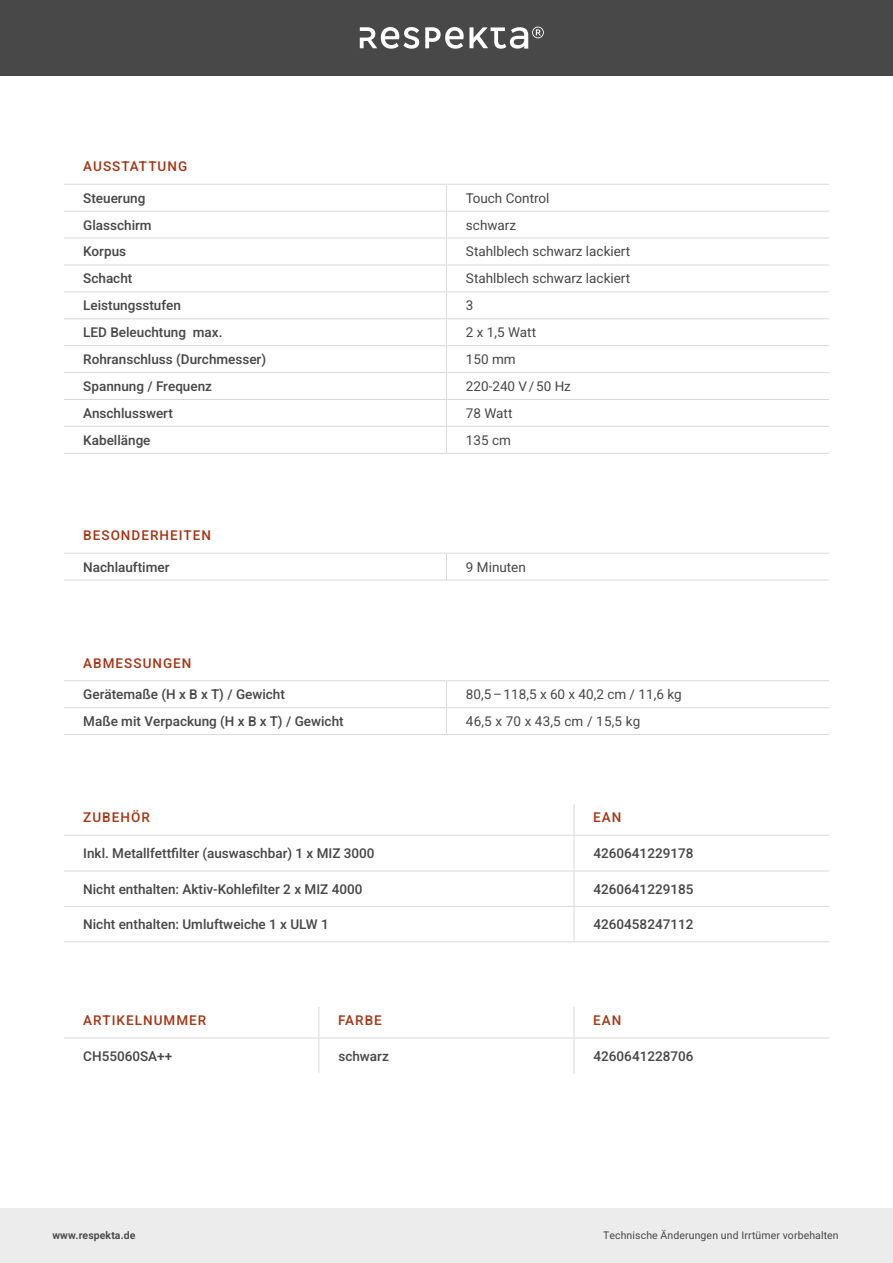
<style>
.page{position:relative;width:893px;height:1263px;background:#fff}
.page>*{position:absolute;margin:0;border:0;box-sizing:border-box;transform-origin:0 0}
.t1{font:500 13.5px "Heebo";color:#474847}
.t2{font:13.5px "Heebo";color:#474847}
.t3{font:500 13.5px "Heebo";letter-spacing:.075em;color:#a73817}
.t4{font:10.5px "Heebo";letter-spacing:.01em;color:#474847}
.t5{font:600 10.5px "Heebo";letter-spacing:.01em;color:#474847}
</style>
<div class="page">
<div style="left:0;top:0;width:893px;height:75px;background:#474847"></div>
<div style="left:0;top:1208px;width:893px;height:55px;background:#ececec"></div>
<svg style="left:360px;top:27px;width:59px;height:22px"></svg>
<svg style="left:425px;top:27px;width:119px;height:22px"></svg>
<hr style="left:64px;top:318px;width:382px;height:1px;background:#d8dada">
<hr style="left:446px;top:318px;width:383px;height:1px;background:#d8dada">
<svg style="left:446px;top:185px;width:1px;height:268px"></svg>
<hr style="left:64px;top:345px;width:382px;height:1px;background:#d8dada">
<hr style="left:446px;top:345px;width:383px;height:1px;background:#d8dada">
<hr style="left:64px;top:372px;width:382px;height:1px;background:#d8dada">
<hr style="left:446px;top:372px;width:383px;height:1px;background:#d8dada">
<hr style="left:64px;top:399px;width:382px;height:1px;background:#d8dada">
<hr style="left:446px;top:399px;width:383px;height:1px;background:#d8dada">
<hr style="left:64px;top:426px;width:382px;height:1px;background:#d8dada">
<hr style="left:446px;top:426px;width:383px;height:1px;background:#d8dada">
<hr style="left:64px;top:453px;width:382px;height:1px;background:#d8dada">
<hr style="left:446px;top:453px;width:383px;height:1px;background:#d8dada">
<hr style="left:64px;top:184px;width:382px;height:1px;background:#d8dada">
<hr style="left:446px;top:184px;width:383px;height:1px;background:#d8dada">
<hr style="left:64px;top:211px;width:382px;height:1px;background:#d8dada">
<hr style="left:446px;top:211px;width:383px;height:1px;background:#d8dada">
<hr style="left:64px;top:238px;width:382px;height:1px;background:#d8dada">
<hr style="left:446px;top:238px;width:383px;height:1px;background:#d8dada">
<hr style="left:64px;top:265px;width:382px;height:1px;background:#d8dada">
<hr style="left:446px;top:265px;width:383px;height:1px;background:#d8dada">
<hr style="left:64px;top:291px;width:382px;height:1px;background:#d8dada">
<hr style="left:446px;top:291px;width:383px;height:1px;background:#d8dada">
<svg style="left:446px;top:554px;width:1px;height:26px"></svg>
<hr style="left:64px;top:553px;width:382px;height:1px;background:#d8dada">
<hr style="left:446px;top:553px;width:383px;height:1px;background:#d8dada">
<hr style="left:64px;top:580px;width:382px;height:1px;background:#d8dada">
<hr style="left:446px;top:580px;width:383px;height:1px;background:#d8dada">
<hr style="left:64px;top:680px;width:382px;height:1px;background:#d8dada">
<hr style="left:446px;top:680px;width:383px;height:1px;background:#d8dada">
<hr style="left:64px;top:707px;width:382px;height:1px;background:#d8dada">
<hr style="left:446px;top:707px;width:383px;height:1px;background:#d8dada">
<svg style="left:446px;top:681px;width:1px;height:53px"></svg>
<hr style="left:64px;top:734px;width:382px;height:1px;background:#d8dada">
<hr style="left:446px;top:734px;width:383px;height:1px;background:#d8dada">
<hr style="left:319px;top:1038px;width:1px;height:35px;background:#d8dada">
<hr style="left:574px;top:1038px;width:1px;height:35px;background:#d8dada">
<hr style="left:319px;top:1007px;width:1px;height:30px;background:#d8dada">
<hr style="left:574px;top:1007px;width:1px;height:30px;background:#d8dada">
<hr style="left:64px;top:1037px;width:255px;height:1px;background:#d8dada">
<hr style="left:319px;top:1037px;width:255px;height:1px;background:#d8dada">
<hr style="left:574px;top:1037px;width:255px;height:1px;background:#d8dada">
<hr style="left:574px;top:836px;width:1px;height:35px;background:#d8dada">
<hr style="left:574px;top:871px;width:1px;height:35px;background:#d8dada">
<hr style="left:574px;top:907px;width:1px;height:34px;background:#d8dada">
<hr style="left:574px;top:804px;width:1px;height:31px;background:#d8dada">
<hr style="left:64px;top:871px;width:510px;height:1px;background:#d8dada">
<hr style="left:574px;top:871px;width:255px;height:1px;background:#d8dada">
<hr style="left:64px;top:906px;width:510px;height:1px;background:#d8dada">
<hr style="left:574px;top:906px;width:255px;height:1px;background:#d8dada">
<hr style="left:64px;top:835px;width:510px;height:1px;background:#d8dada">
<hr style="left:574px;top:835px;width:255px;height:1px;background:#d8dada">
<hr style="left:64px;top:941px;width:510px;height:1px;background:#d8dada">
<hr style="left:574px;top:941px;width:255px;height:1px;background:#d8dada">
<p class="t3" style="left:83px;top:157px;width:105px">AUSSTATTUNG</p>
<p class="t1" style="left:83px;top:188px;width:64px">Steuerung</p>
<p class="t2" style="left:466px;top:188px;width:85px">Touch Control</p>
<p class="t1" style="left:83px;top:215px;width:70px">Glasschirm</p>
<p class="t2" style="left:466px;top:215px;width:52px">schwarz</p>
<p class="t1" style="left:83px;top:242px;width:44px">Korpus</p>
<p class="t2" style="left:466px;top:242px;width:166px">Stahlblech schwarz lackiert</p>
<p class="t1" style="left:83px;top:269px;width:51px">Schacht</p>
<p class="t2" style="left:466px;top:269px;width:166px">Stahlblech schwarz lackiert</p>
<p class="t1" style="left:83px;top:296px;width:99px">Leistungsstufen</p>
<p class="t2" style="left:466px;top:296px;width:9px">3</p>
<p class="t1" style="left:83px;top:323px;width:141px">LED Beleuchtung max.</p>
<p class="t2" style="left:466px;top:323px;width:72px">2 x 1,5 Watt</p>
<p class="t1" style="left:83px;top:350px;width:184px">Rohranschluss (Durchmesser)</p>
<p class="t2" style="left:466px;top:350px;width:51px">150 mm</p>
<p class="t1" style="left:83px;top:377px;width:130px">Spannung / Frequenz</p>
<p class="t2" style="left:466px;top:377px;width:106px">220-240 V/50 Hz</p>
<p class="t1" style="left:83px;top:404px;width:91px">Anschlusswert</p>
<p class="t2" style="left:466px;top:404px;width:48px">78 Watt</p>
<p class="t1" style="left:83px;top:431px;width:69px">Kabellänge</p>
<p class="t2" style="left:466px;top:431px;width:47px">135 cm</p>
<p class="t3" style="left:83px;top:526px;width:129px">BESONDERHEITEN</p>
<p class="t1" style="left:83px;top:557px;width:88px">Nachlauftimer</p>
<p class="t2" style="left:466px;top:557px;width:61px">9 Minuten</p>
<p class="t3" style="left:83px;top:654px;width:110px">ABMESSUNGEN</p>
<p class="t1" style="left:83px;top:685px;width:203px">Gerätemaße (H x B x T) / Gewicht</p>
<p class="t2" style="left:466px;top:685px;width:217px">80,5–118,5 x 60 x 40,2 cm / 11,6 kg</p>
<p class="t1" style="left:83px;top:712px;width:262px">Maße mit Verpackung (H x B x T) / Gewicht</p>
<p class="t2" style="left:466px;top:712px;width:176px">46,5 x 70 x 43,5 cm / 15,5 kg</p>
<p class="t3" style="left:83px;top:808px;width:68px">ZUBEHÖR</p>
<p class="t3" style="left:593px;top:808px;width:30px">EAN</p>
<p class="t1" style="left:83px;top:844px;width:293px">Inkl. Metallfettfilter (auswaschbar) 1 x MIZ 3000</p>
<p class="t1" style="left:594px;top:844px;width:101px">4260641229178</p>
<p class="t1" style="left:83px;top:879px;width:281px">Nicht enthalten: Aktiv-Kohlefilter 2 x MIZ 4000</p>
<p class="t1" style="left:594px;top:879px;width:101px">4260641229185</p>
<p class="t1" style="left:83px;top:915px;width:247px">Nicht enthalten: Umluftweiche 1 x ULW 1</p>
<p class="t1" style="left:594px;top:915px;width:101px">4260458247112</p>
<p class="t3" style="left:83px;top:1011px;width:125px">ARTIKELNUMMER</p>
<p class="t3" style="left:338px;top:1011px;width:45px">FARBE</p>
<p class="t3" style="left:593px;top:1011px;width:30px">EAN</p>
<p class="t1" style="left:83px;top:1046px;width:90px">CH55060SA++</p>
<p class="t1" style="left:338px;top:1046px;width:52px">schwarz</p>
<p class="t1" style="left:594px;top:1046px;width:101px">4260641228706</p>
<p class="t5" style="left:52px;top:1228px;width:85px">www.respekta.de</p>
<p class="t4" style="left:603px;top:1228px;width:237px">Technische Änderungen und Irrtümer vorbehalten</p>
</div>
